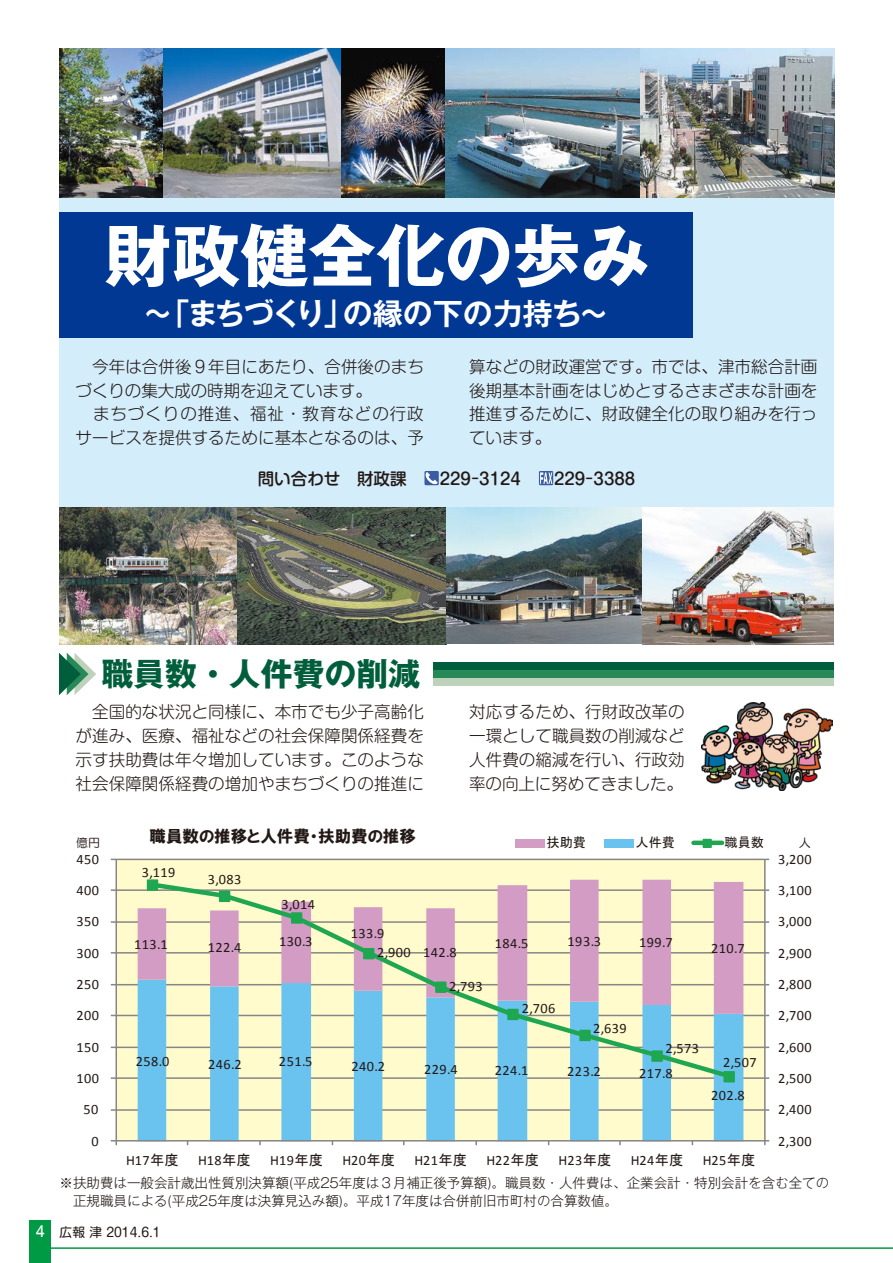
<style>
.page{position:relative;width:893px;height:1263px;background:#fff}
.page>*{position:absolute;margin:0;border:0;box-sizing:border-box;transform-origin:0 0}
.t1{font:700 68.1px "Gothic MB101 Pr 5";color:#fff}
.t2{font:700 31.95px "Gothic MB101 Pr 5";color:#005e3c}
.t3{font:700 30px "Gothic MB101 Pr 5 De";color:#fff}
.t4{font:300 16.5px/23.9px "Shin M Go Pro";letter-spacing:.005em;color:#221815;text-align:justify}
.t5{font:500 16.5px "Shin M Go Pro";color:#221815}
.t6{font:16.5px "HGP Soei Kakugothic UB";color:#221815}
.t7{font:14.25px "Calibri";letter-spacing:.03em;color:#221815}
.t8{font:300 13.5px/17px "Gothic MB101 Pr 5";color:#221815}
.t9{font:13.2px "MS P Gothic";color:#221815}
.t10{font:12.75px "Shin M Go Pro";color:#221815}
.t11{font:12px "HG Maru Gothic MPRO";color:#221815}
.s1{font-family:"MS P Gothic"}
.s2{font-family:"Gothic MB101 Pr 5";font-weight:500;font-size:14.85px;color:#fff}
</style>
<div class="page">
<div style="left:30px;top:1220px;width:21px;height:43px;background:#094"></div>
<hr style="left:40px;top:1247px;width:853px;height:2px;background:#094">
<div style="left:59px;top:198px;width:775px;height:310px;background:#d3edfb"></div>
<div style="left:59px;top:212px;width:634px;height:126px;background:#003894"></div>
<img style="left:59px;top:49px;width:775px;height:149px">
<img style="left:59px;top:508px;width:775px;height:136px">
<svg style="left:59px;top:653px;width:37px;height:42px"></svg>
<div style="left:433px;top:662px;width:401px;height:8px;background:#005e3c"></div>
<div style="left:433px;top:670px;width:401px;height:8px;background:#278957"></div>
<div style="left:433px;top:678px;width:401px;height:8px;background:#bed2bb"></div>
<svg style="left:424px;top:471px;width:15px;height:14px"></svg>
<svg style="left:425px;top:472px;width:13px;height:13px"></svg>
<div style="left:539px;top:471px;width:14px;height:14px;background:#395ca3"></div>
<svg style="left:540px;top:472px;width:12px;height:12px"></svg>
<div style="left:117px;top:860px;width:647px;height:280px;background:#fffbcc"></div>
<hr style="left:116px;top:859px;width:649px;height:1px;background:#868687">
<hr style="left:116px;top:889px;width:649px;height:2px;background:#868687">
<hr style="left:116px;top:921px;width:649px;height:2px;background:#868687">
<hr style="left:116px;top:952px;width:649px;height:1px;background:#868687">
<hr style="left:116px;top:984px;width:649px;height:1px;background:#868687">
<hr style="left:116px;top:1015px;width:649px;height:1px;background:#868687">
<hr style="left:116px;top:1046px;width:649px;height:2px;background:#868687">
<hr style="left:116px;top:1077px;width:649px;height:2px;background:#868687">
<hr style="left:116px;top:1109px;width:649px;height:2px;background:#868687">
<svg style="left:138px;top:1014px;width:605px;height:126px;background:#badfda"></svg>
<svg style="left:138px;top:880px;width:605px;height:134px;background:#c9aaca"></svg>
<hr style="left:764px;top:859px;width:2px;height:282px;background:#868687">
<hr style="left:116px;top:859px;width:1px;height:282px;background:#868687">
<hr style="left:116px;top:1140px;width:649px;height:1px;background:#868687">
<svg style="left:764px;top:1140px;width:5px;height:5px"></svg>
<svg style="left:111px;top:1140px;width:6px;height:5px"></svg>
<svg style="left:147px;top:879px;width:587px;height:202px;background:#d4d8cb"></svg>
<div style="left:147px;top:879px;width:11px;height:12px;background:#1ea750;border:2px solid #1ea750"></div>
<div style="left:219px;top:891px;width:11px;height:11px;background:#1ea750"></div>
<div style="left:291px;top:912px;width:11px;height:12px;background:#1ea750;border:2px solid #1ea750"></div>
<div style="left:363px;top:948px;width:11px;height:11px;background:#1ea750"></div>
<div style="left:435px;top:981px;width:12px;height:12px;background:#1ea750;border:2px solid #1ea750"></div>
<div style="left:507px;top:1009px;width:12px;height:11px;background:#1ea750;border:2px solid #1ea750"></div>
<div style="left:579px;top:1030px;width:12px;height:11px;background:#1ea750;border:2px solid #1ea750"></div>
<div style="left:651px;top:1050px;width:12px;height:12px;background:#1ea750;border:2px solid #1ea750"></div>
<div style="left:723px;top:1071px;width:12px;height:11px;background:#1ea750;border:2px solid #1ea750"></div>
<div style="left:515px;top:839px;width:30px;height:9px;background:#d29cc5"></div>
<div style="left:604px;top:839px;width:30px;height:9px;background:#6ac2ee"></div>
<div style="left:693px;top:840px;width:29px;height:5px;background:#1ea750"></div>
<div style="left:703px;top:839px;width:9px;height:9px;background:#1ea750"></div>
<img style="left:701px;top:703px;width:132px;height:87px">
<h1 class="t1" style="left:104px;top:199px;width:546px">財政健全化の歩み</h1>
<h3 class="t3" style="left:143px;top:289px;width:468px">～「まちづくり」の縁の下の力持ち～</h3>
<p class="t4" style="left:76px;top:353px;width:350px;text-align:left">　今年は合併後９年目にあたり、合併後のまちづくりの集大成の時期を迎えています。<br>　まちづくりの推進、福祉・教育などの行政サービスを提供するために基本となるのは、予</p>
<p class="t4" style="left:469px;top:353px;width:350px">算などの財政運営です。市では、津市総合計画後期基本計画をはじめとするさまざまな計画を推進するために、財政健全化の取り組みを行っています。</p>
<p class="t5" style="left:258px;top:465px;width:379px">問い合わせ　財政課　　229－3124　　229－3388</p>
<h2 class="t2" style="left:101px;top:647px;width:320px">職員数・人件費の削減</h2>
<p class="t4" style="left:76px;top:698px;width:350px">　全国的な状況と同様に、本市でも少子高齢化が進み、医療、福祉などの社会保障関係経費を示す扶助費は年々増加しています。このような社会保障関係経費の増加やまちづくりの推進に</p>
<p class="t4" style="left:469px;top:698px;width:217px">対応するため、行財政改革の一環として職員数の削減など人件費の縮減を行い、行政効率の向上に努めてきました。</p>
<p class="t6" style="left:149px;top:828px;width:268px">職員数の推移と人件費・扶助費の推移</p>
<p class="t11" style="left:76px;top:837px;width:25px">億円</p>
<p class="t9" style="left:547px;top:835px;width:41px">扶助費</p>
<p class="t9" style="left:636px;top:835px;width:41px">人件費</p>
<p class="t9" style="left:725px;top:835px;width:41px">職員数</p>
<p class="t11" style="left:799px;top:837px;width:13px">人</p>
<p class="t7" style="left:76px;top:850px;width:24px">450</p>
<p class="t7" style="left:778px;top:850px;width:35px">3,200</p>
<p class="t7" style="left:76px;top:881px;width:24px">400</p>
<p class="t7" style="left:142px;top:864px;width:35px">3,119</p>
<p class="t7" style="left:208px;top:871px;width:35px">3,083</p>
<p class="t7" style="left:778px;top:881px;width:35px">3,100</p>
<p class="t7" style="left:281px;top:895px;width:35px">3,014</p>
<p class="t7" style="left:76px;top:912px;width:24px">350</p>
<p class="t7" style="left:76px;top:944px;width:24px">300</p>
<p class="t7" style="left:134px;top:935px;width:35px">113.1</p>
<p class="t7" style="left:208px;top:938px;width:35px">122.4</p>
<p class="t7" style="left:279px;top:933px;width:35px">130.3</p>
<p class="t7" style="left:351px;top:924px;width:35px">133.9</p>
<p class="t7" style="left:377px;top:944px;width:35px">2,900</p>
<p class="t7" style="left:423px;top:944px;width:35px">142.8</p>
<p class="t7" style="left:495px;top:934px;width:35px">184.5</p>
<p class="t7" style="left:568px;top:932px;width:35px">193.3</p>
<p class="t7" style="left:639px;top:933px;width:35px">199.7</p>
<p class="t7" style="left:711px;top:939px;width:35px">210.7</p>
<p class="t7" style="left:778px;top:912px;width:35px">3,000</p>
<p class="t7" style="left:778px;top:944px;width:35px">2,900</p>
<p class="t7" style="left:76px;top:975px;width:24px">250</p>
<p class="t7" style="left:449px;top:977px;width:35px">2,793</p>
<p class="t7" style="left:778px;top:975px;width:35px">2,800</p>
<p class="t7" style="left:76px;top:1006px;width:24px">200</p>
<p class="t7" style="left:522px;top:999px;width:35px">2,706</p>
<p class="t7" style="left:593px;top:1019px;width:35px">2,639</p>
<p class="t7" style="left:778px;top:1006px;width:35px">2,700</p>
<p class="t7" style="left:76px;top:1038px;width:24px">150</p>
<p class="t7" style="left:76px;top:1069px;width:24px">100</p>
<p class="t7" style="left:665px;top:1039px;width:35px">2,573</p>
<p class="t7" style="left:136px;top:1052px;width:35px">258.0</p>
<p class="t7" style="left:208px;top:1055px;width:35px">246.2</p>
<p class="t7" style="left:279px;top:1052px;width:35px">251.5</p>
<p class="t7" style="left:351px;top:1057px;width:35px">240.2</p>
<p class="t7" style="left:424px;top:1061px;width:35px">229.4</p>
<p class="t7" style="left:495px;top:1061px;width:35px">224.1</p>
<p class="t7" style="left:567px;top:1062px;width:35px">223.2</p>
<p class="t7" style="left:639px;top:1064px;width:35px">217.8</p>
<p class="t7" style="left:723px;top:1054px;width:35px">2,507</p>
<p class="t7" style="left:778px;top:1038px;width:35px">2,600</p>
<p class="t7" style="left:778px;top:1069px;width:35px">2,500</p>
<p class="t7" style="left:711px;top:1086px;width:35px">202.8</p>
<p class="t7" style="left:83px;top:1100px;width:16px">50</p>
<p class="t7" style="left:778px;top:1100px;width:35px">2,400</p>
<p class="t7" style="left:92px;top:1132px;width:9px">0</p>
<p class="t7" style="left:778px;top:1132px;width:35px">2,300</p>
<p class="t7" style="left:126px;top:1151px;width:54px">H17<span class="s1">年度</span></p>
<p class="t7" style="left:198px;top:1151px;width:54px">H18<span class="s1">年度</span></p>
<p class="t7" style="left:270px;top:1151px;width:54px">H19<span class="s1">年度</span></p>
<p class="t7" style="left:342px;top:1151px;width:54px">H20<span class="s1">年度</span></p>
<p class="t7" style="left:414px;top:1151px;width:54px">H21<span class="s1">年度</span></p>
<p class="t7" style="left:486px;top:1151px;width:54px">H22<span class="s1">年度</span></p>
<p class="t7" style="left:559px;top:1151px;width:54px">H23<span class="s1">年度</span></p>
<p class="t7" style="left:631px;top:1151px;width:54px">H24<span class="s1">年度</span></p>
<p class="t7" style="left:703px;top:1151px;width:54px">H25<span class="s1">年度</span></p>
<p class="t8" style="left:60px;top:1174px;width:771px">※扶助費は一般会計歳出性質別決算額(平成25年度は３月補正後予算額)。職員数・人件費は、企業会計・特別会計を含む全ての　正規職員による(平成25年度は決算見込み額)。平成17年度は合併前旧市町村の合算数値。</p>
<p class="t10" style="left:36px;top:1222px;width:126px"><span class="s2">4</span> 広報 津 2014.6.1</p>
</div>
